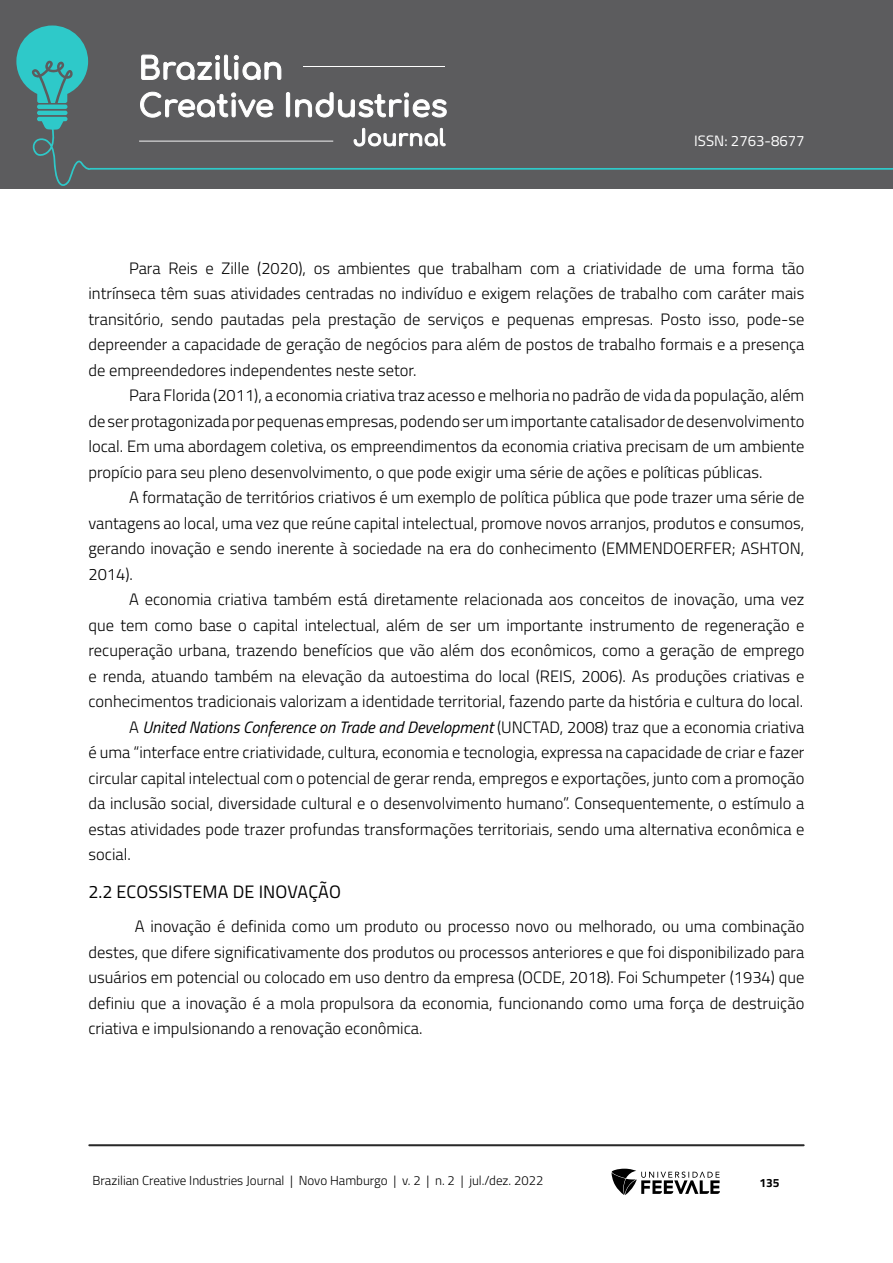
<style>
.page{position:relative;width:893px;height:1263px;background:#fff}
.page>*{position:absolute;margin:0;border:0;box-sizing:border-box;transform-origin:0 0}
.TÍTULO_1_1{font:18px "Titillium Web";letter-spacing:.01em;color:#000}
.Corpo_de_texto{font:300 16.5px/25.5px "Titillium Web";color:#000;text-align:justify}
.t1{font:15px "Titillium Web";color:#fff}
.t2{font:300 13.05px "Titillium Web";color:#000}
.t3{font:700 12px "Titillium Web";color:#000}
.s1{font-weight:400;font-style:italic}
</style>
<div class="page">
<div style="left:0;top:0;width:893px;height:188px;background:#5c5c5e"></div>
<hr style="left:37px;top:111px;width:30px;height:4px;background:#2ec9c9;border-radius:2px">
<svg style="left:37px;top:117px;width:30px;height:11px"></svg>
<hr style="left:37px;top:105px;width:30px;height:4px;background:#2ec9c9;border-radius:2px">
<svg style="left:16px;top:26px;width:72px;height:77px"></svg>
<svg style="left:32px;top:128px;width:861px;height:58px"></svg>
<hr style="left:89px;top:1144px;width:715px;height:2px;background:#282828">
<svg style="left:611px;top:1169px;width:109px;height:26px"></svg>
<svg style="left:141px;top:54px;width:141px;height:26px"></svg>
<svg style="left:140px;top:91px;width:134px;height:27px"></svg>
<svg style="left:285px;top:92px;width:162px;height:26px"></svg>
<svg style="left:353px;top:127px;width:93px;height:20px"></svg>
<hr style="left:303px;top:66px;width:142px;height:1px;background:#fff">
<hr style="left:139px;top:141px;width:194px;height:1px;background:#fff">
<p class="t1" style="left:694px;top:130px;width:112px">ISSN: 2763-8677</p>
<p class="Corpo_de_texto" style="left:88px;top:254px;width:717px;text-indent:40px">Para Reis e Zille (2020), os ambientes que trabalham com a criatividade de uma forma tão intrínseca têm suas atividades centradas no indivíduo e exigem relações de trabalho com caráter mais transitório, sendo pautadas pela prestação de serviços e pequenas empresas. Posto isso, pode-se depreender a capacidade de geração de negócios para além de postos de trabalho formais e a presença de empreendedores independentes neste setor.</p>
<p class="Corpo_de_texto" style="left:88px;top:382px;width:717px;text-indent:40px">Para Florida (2011), a economia criativa traz acesso e melhoria no padrão de vida da população, além de ser protagonizada por pequenas empresas, podendo ser um importante catalisador de desenvolvimento local. Em uma abordagem coletiva, os empreendimentos da economia criativa precisam de um ambiente propício para seu pleno desenvolvimento, o que pode exigir uma série de ações e políticas públicas.</p>
<p class="Corpo_de_texto" style="left:88px;top:484px;width:717px;text-indent:40px">A formatação de territórios criativos é um exemplo de política pública que pode trazer uma série de vantagens ao local, uma vez que reúne capital intelectual, promove novos arranjos, produtos e consumos, gerando inovação e sendo inerente à sociedade na era do conhecimento (EMMENDOERFER; ASHTON, 2014).</p>
<p class="Corpo_de_texto" style="left:88px;top:586px;width:717px;text-indent:40px">A economia criativa também está diretamente relacionada aos conceitos de inovação, uma vez que tem como base o capital intelectual, além de ser um importante instrumento de regeneração e recuperação urbana, trazendo benefícios que vão além dos econômicos, como a geração de emprego e renda, atuando também na elevação da autoestima do local (REIS, 2006). As produções criativas e conhecimentos tradicionais valorizam a identidade territorial, fazendo parte da história e cultura do local.</p>
<p class="Corpo_de_texto" style="left:88px;top:713px;width:718px;text-indent:40px">A <span class="s1">United Nations Conference on Trade and Development</span> (UNCTAD, 2008) traz que a economia criativa é uma “interface entre criatividade, cultura, economia e tecnologia, expressa na capacidade de criar e fazer circular capital intelectual com o potencial de gerar renda, empregos e exportações, junto com a promoção da inclusão social, diversidade cultural e o desenvolvimento humano”. Consequentemente, o estímulo a estas atividades pode trazer profundas transformações territoriais, sendo uma alternativa econômica e social.</p>
<p class="TÍTULO_1_1" style="left:88px;top:878px;width:254px">2.2 ECOSSISTEMA DE INOVAÇÃO</p>
<p class="Corpo_de_texto" style="left:88px;top:913px;width:717px;text-indent:46px">A inovação é definida como um produto ou processo novo ou melhorado, ou uma combinação destes, que difere significativamente dos produtos ou processos anteriores e que foi disponibilizado para usuários em potencial ou colocado em uso dentro da empresa (OCDE, 2018). Foi Schumpeter (1934) que definiu que a inovação é a mola propulsora da economia, funcionando como uma força de destruição criativa e impulsionando a renovação econômica.</p>
<p class="t2" style="left:92px;top:1171px;width:452px">Brazilian Creative Industries Journal | Novo Hamburgo | v. 2 | n. 2 | jul./dez. 2022</p>
<p class="t3" style="left:759px;top:1174px;width:22px">135</p>
</div>
